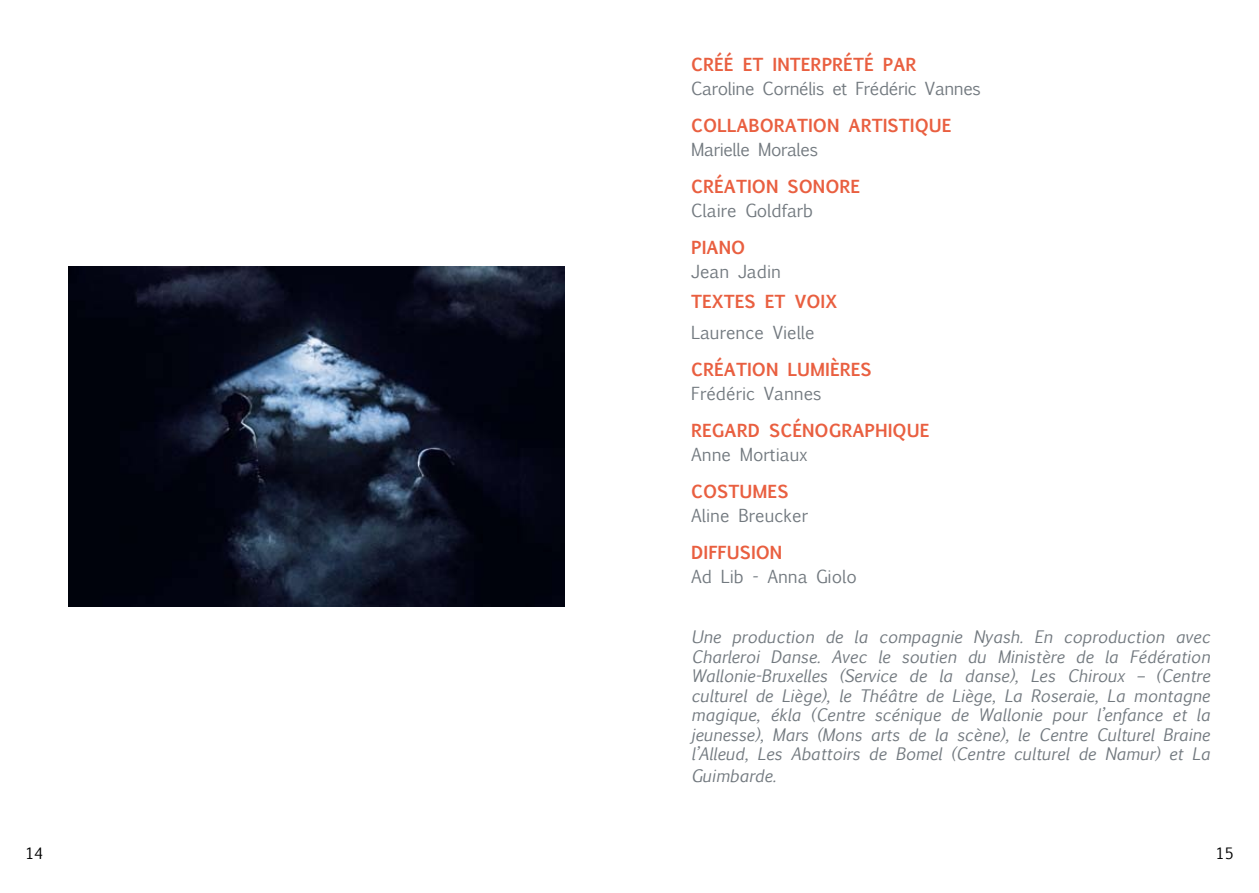
<style>
.page{position:relative;width:1259px;height:893px;background:#fff}
.page>*{position:absolute;margin:0;border:0;box-sizing:border-box;transform-origin:0 0}
.t1{font:700 17.25px "Euphemia UCAS";color:#e95f40}
.t2{font:17.25px "Euphemia UCAS";color:#72797f}
.t3{font:17.25px "Euphemia UCAS";letter-spacing:-.02em;color:#72797f}
.t4{font:italic 16.5px/19.5px "Euphemia UCAS";color:#72797f;text-align:justify}
.t5{font:15px "Euphemia UCAS";color:#000}
</style>
<div class="page">
<img style="left:68px;top:267px;width:496px;height:339px">
<p class="t1" style="left:691px;top:52px;width:227px">CRÉÉ ET INTERPRÉTÉ PAR</p>
<p class="t3" style="left:691px;top:76px;width:291px">Caroline Cornélis et Frédéric Vannes</p>
<p class="t1" style="left:691px;top:112px;width:262px">COLLABORATION ARTISTIQUE</p>
<p class="t2" style="left:691px;top:137px;width:128px">Marielle Morales</p>
<p class="t1" style="left:691px;top:173px;width:171px">CRÉATION SONORE</p>
<p class="t2" style="left:691px;top:198px;width:123px">Claire Goldfarb</p>
<p class="t1" style="left:691px;top:234px;width:56px">PIANO</p>
<p class="t2" style="left:691px;top:259px;width:91px">Jean Jadin</p>
<p class="t1" style="left:691px;top:289px;width:147px">TEXTES ET VOIX</p>
<p class="t2" style="left:691px;top:320px;width:125px">Laurence Vielle</p>
<p class="t1" style="left:691px;top:356px;width:182px">CRÉATION LUMIÈRES</p>
<p class="t2" style="left:691px;top:381px;width:132px">Frédéric Vannes</p>
<p class="t1" style="left:691px;top:417px;width:240px">REGARD SCÉNOGRAPHIQUE</p>
<p class="t2" style="left:691px;top:442px;width:118px">Anne Mortiaux</p>
<p class="t1" style="left:691px;top:478px;width:99px">COSTUMES</p>
<p class="t2" style="left:691px;top:503px;width:118px">Aline Breucker</p>
<p class="t1" style="left:691px;top:539px;width:93px">DIFFUSION</p>
<p class="t2" style="left:691px;top:564px;width:167px">Ad Lib - Anna Giolo</p>
<p class="t4" style="left:691px;top:627px;width:520px">Une production de la compagnie Nyash. En coproduction avec Charleroi Danse. Avec le soutien du Ministère de la Fédération Wallonie-Bruxelles (Service de la danse), Les Chiroux – (Centre culturel de Liège), le Théâtre de Liège, La Roseraie, La montagne magique, ékla (Centre scénique de Wallonie pour l’enfance et la jeunesse), Mars (Mons arts de la scène), le Centre Culturel Braine l’Alleud, Les Abattoirs de Bomel (Centre culturel de Namur) et La</p>
<p class="t4" style="left:691px;top:766px;width:87px">Guimbarde.</p>
<p class="t5" style="left:26px;top:842px;width:19px">14</p>
<p class="t5" style="left:1216px;top:842px;width:19px">15</p>
</div>
